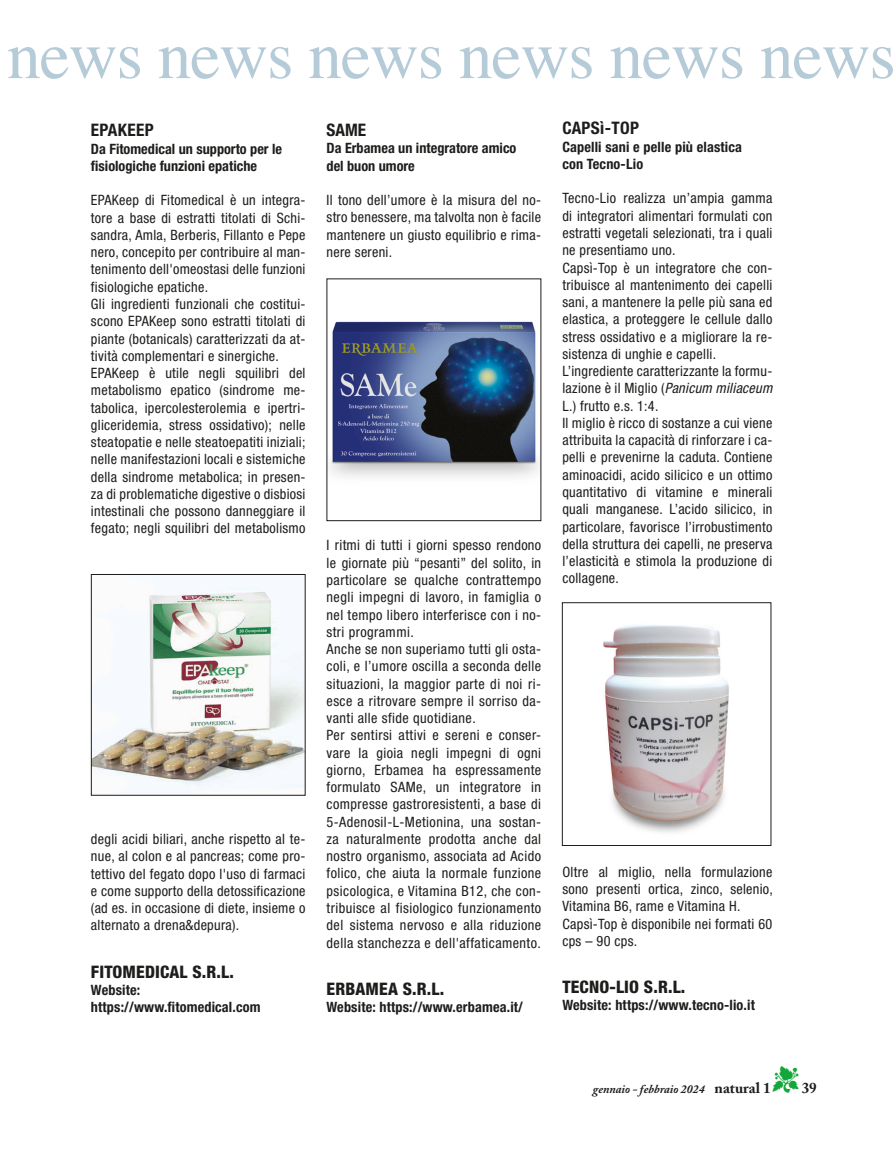
<style>
.page{position:relative;width:894px;height:1151px;background:#fff}
.page>*{position:absolute;margin:0;border:0;box-sizing:border-box;transform-origin:0 0}
.t1{font:67.5px "Times";letter-spacing:-.015em;color:#b6cbd8}
.tex{font:800 condensed 17.25px "Helvetica Neue LT Std";letter-spacing:.01em;color:#1d1d1b}
.sottotitolo{font:700 condensed 17.25px "Helvetica Neue LT Std";letter-spacing:.02em;color:#1d1d1b}
.t2{font:700 15px "Adobe Caslon Pro";color:#1d1d1b}
.tex-2{font:condensed 14.25px/17.2px "Helvetica Neue LT Std";letter-spacing:.02em;color:#1d1d1b;text-align:justify}
.sottotitolo-2{font:700 condensed 14.25px/17.2px "Helvetica Neue LT Std";color:#1d1d1b}
.indirizzo{font:700 condensed 14.25px "Helvetica Neue LT Std";letter-spacing:.01em;color:#1d1d1b}
.t3{font:italic 700 12px "Adobe Caslon Pro";color:#1d1d1b}
.s1{font-style:italic}
.s2{color:#13a638}
.s3{font-style:normal;font-size:15px}
</style>
<div class="page">
<img style="left:93px;top:587px;width:210px;height:203px">
<div style="left:91px;top:574px;width:214px;height:221px;border:1px solid #1d1d1b"></div>
<img style="left:329px;top:321px;width:210px;height:156px">
<img style="left:603px;top:625px;width:126px;height:208px">
<div style="left:562px;top:602px;width:209px;height:243px;border:1px solid #1d1d1b"></div>
<h1 class="t1" style="left:7px;top:-8px;width:890px">news news news news news news</h1>
<p class="sottotitolo" style="left:91px;top:120px;width:64px">EPAKEEP</p>
<p class="sottotitolo-2" style="left:91px;top:140px;width:193px">Da Fitomedical un supporto per le fisiologiche funzioni epatiche</p>
<p class="tex-2" style="left:91px;top:191px;width:216px">EPAKeep di Fitomedical è un integra&shy;tore a base di estratti titolati di Schi&shy;sandra, Amla, Berberis, Fillanto e Pepe nero, concepito per contribuire al man&shy;tenimento dell'omeostasi delle funzioni fisiologiche epatiche.</p>
<p class="tex-2" style="left:91px;top:295px;width:216px">Gli ingredienti funzionali che costitui&shy;scono EPAKeep sono estratti titolati di piante (botanicals) caratterizzati da at&shy;tività complementari e sinergiche.</p>
<p class="tex-2" style="left:91px;top:364px;width:216px">EPAKeep è utile negli squilibri del metabolismo epatico (sindrome me&shy;tabolica, ipercolesterolemia e ipertri&shy;gliceridemia, stress ossidativo); nelle steatopatie e nelle steatoepatiti iniziali; nelle manifestazioni locali e sistemiche della sindrome metabolica; in presen&shy;za di problematiche digestive o disbiosi intestinali che possono danneggiare il fegato; negli squilibri del metabolismo</p>
<p class="tex-2" style="left:91px;top:830px;width:216px">degli acidi biliari, anche rispetto al te&shy;nue, al colon e al pancreas; come pro&shy;tettivo del fegato dopo l'uso di farmaci e come supporto della detossificazione (ad es. in occasione di diete, insieme o alternato a drena&amp;depura).</p>
<p class="tex" style="left:91px;top:960px;width:144px">FITOMEDICAL S.R.L.</p>
<p class="indirizzo" style="left:91px;top:981px;width:51px">Website:</p>
<p class="indirizzo" style="left:91px;top:998px;width:171px">https://www.fitomedical.com</p>
<p class="sottotitolo" style="left:326px;top:119px;width:41px">SAME</p>
<p class="sottotitolo-2" style="left:326px;top:139px;width:191px">Da Erbamea un integratore amico</p>
<p class="sottotitolo-2" style="left:326px;top:157px;width:90px">del buon umore</p>
<p class="tex-2" style="left:326px;top:191px;width:216px">Il tono dell’umore è la misura del no&shy;stro benessere, ma talvolta non è facile mantenere un giusto equilibrio e rima&shy;nere sereni.</p>
<p class="tex-2" style="left:326px;top:536px;width:216px">I ritmi di tutti i giorni spesso rendono le giornate più “pesanti” del solito, in particolare se qualche contrattempo negli impegni di lavoro, in famiglia o nel tempo libero interferisce con i no&shy;stri programmi.</p>
<p class="tex-2" style="left:326px;top:640px;width:216px">Anche se non superiamo tutti gli osta&shy;coli, e l’umore oscilla a seconda delle situazioni, la maggior parte di noi ri&shy;esce a ritrovare sempre il sorriso da&shy;vanti alle sfide quotidiane.</p>
<p class="tex-2" style="left:326px;top:726px;width:216px">Per sentirsi attivi e sereni e conser&shy;vare la gioia negli impegni di ogni giorno, Erbamea ha espressamente formulato SAMe, un integratore in compresse gastroresistenti, a base di 5-Adenosil-L-Metionina, una sostan&shy;za naturalmente prodotta anche dal nostro organismo, associata ad Acido folico, che aiuta la normale funzione psicologica, e Vitamina B12, che con&shy;tribuisce al fisiologico funzionamento del sistema nervoso e alla riduzione della stanchezza e dell'affaticamento.</p>
<p class="tex" style="left:326px;top:977px;width:119px">ERBAMEA S.R.L.</p>
<p class="indirizzo" style="left:326px;top:998px;width:198px">Website: https://www.erbamea.it/</p>
<p class="sottotitolo" style="left:562px;top:118px;width:78px">CAPSì-TOP</p>
<p class="sottotitolo-2" style="left:562px;top:138px;width:181px">Capelli sani e pelle più elastica</p>
<p class="sottotitolo-2" style="left:562px;top:155px;width:82px">con Tecno-Lio</p>
<p class="tex-2" style="left:562px;top:190px;width:212px">Tecno-Lio realizza un’ampia gamma di integratori alimentari formulati con estratti vegetali selezionati, tra i quali ne presentiamo uno.</p>
<p class="tex-2" style="left:562px;top:259px;width:212px">Capsì-Top è un integratore che con&shy;tribuisce al mantenimento dei capelli sani, a mantenere la pelle più sana ed elastica, a proteggere le cellule dallo stress ossidativo e a migliorare la re&shy;sistenza di unghie e capelli.</p>
<p class="tex-2" style="left:562px;top:362px;width:211px">L’ingrediente caratterizzante la formu&shy;lazione è il Miglio (<span class="s1">Panicum miliaceum </span>L.) frutto e.s. 1:4.</p>
<p class="tex-2" style="left:562px;top:414px;width:212px">Il miglio è ricco di sostanze a cui viene attribuita la capacità di rinforzare i ca&shy;pelli e prevenirne la caduta. Contiene aminoacidi, acido silicico e un ottimo quantitativo di vitamine e minerali quali manganese. L’acido silicico, in particolare, favorisce l’irrobustimento della struttura dei capelli, ne preserva l’elasticità e stimola la produzione di collagene.</p>
<p class="tex-2" style="left:562px;top:862px;width:212px">Oltre al miglio, nella formulazione sono presenti ortica, zinco, selenio, Vitamina B6, rame e Vitamina H.</p>
<p class="tex-2" style="left:562px;top:914px;width:211px">Capsì-Top è disponibile nei formati 60 cps – 90 cps.</p>
<p class="tex" style="left:562px;top:976px;width:125px">TECNO-LIO S.R.L.</p>
<p class="indirizzo" style="left:562px;top:996px;width:194px">Website: https://www.tecno-lio.it</p>
<p class="t2" style="left:773px;top:1078px;width:45px"><span class="s2">▼</span> 39</p>
<p class="t3" style="left:593px;top:1081px;width:179px">gennaio - febbraio 2024 <span class="s3">natural 1</span></p>
</div>
